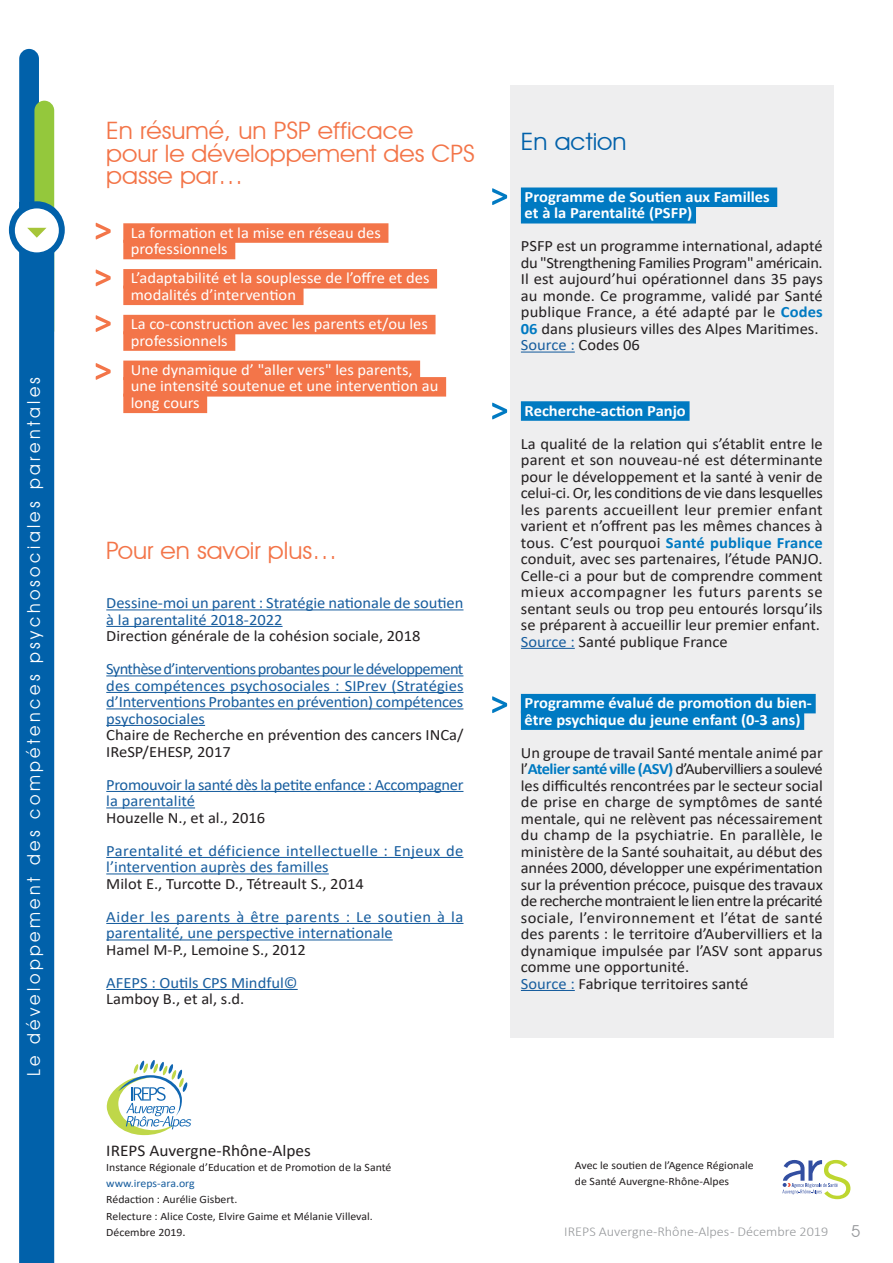
<style>
.page{position:relative;width:893px;height:1263px;background:#fff}
.page>*{position:absolute;margin:0;border:0;box-sizing:border-box;transform-origin:0 0}
.t1{font:24px/22.5px "Avant Garde IT Cby BT";color:#f37549;scale:1.05 1}
.t2{font:24px "Avant Garde IT Cby BT";color:#0161aa;scale:1.05 1}
.t3{font:18px "Avant Garde IT Cby BT";letter-spacing:.2em;color:#fff;scale:.95 1}
.t4{font:16.5px "Calibri";color:#231f20;scale:1.05 1}
.t5{font:16.5px "Avant Garde IT Cby BT";color:#97999c}
.t6{font:15.75px/16.5px "Calibri";color:#231f20;scale:1.05 1}
.t7{font:15.75px/16.5px "Calibri";color:#175d9e;scale:1.05 1}
.t8{font:15.75px/16.5px "Calibri";color:#fff;scale:1.05 1}
.t9{font:700 15.75px/16.5px "Calibri";color:#fff;scale:1.05 1}
.t10{font:15.75px/16.5px "Calibri";letter-spacing:-.02em;color:#175d9e;scale:1.05 1}
.t11{font:300 13.5px "Calibri";color:#97999c;scale:1.05 1}
.t12{font:11.25px/16.2px "Calibri";color:#231f20;scale:1.05 1}
.t13{font:11.25px "Calibri";color:#175d9e;scale:1.05 1}
.s1{font-weight:700;color:#007ac2}
.s2{color:#175d9e}
.s3{font-size:12px}
</style>
<div class="page">
<div style="left:511px;top:85px;width:323px;height:952px;background:#eeeeef"></div>
<div style="left:123px;top:223px;width:265px;height:20px;background:#f37549"></div>
<div style="left:123px;top:240px;width:112px;height:19px;background:#f37549"></div>
<div style="left:123px;top:269px;width:314px;height:20px;background:#f37549"></div>
<div style="left:123px;top:286px;width:181px;height:19px;background:#f37549"></div>
<div style="left:123px;top:315px;width:313px;height:19px;background:#f37549"></div>
<div style="left:123px;top:331px;width:112px;height:20px;background:#f37549"></div>
<div style="left:123px;top:361px;width:297px;height:19px;background:#f37549"></div>
<div style="left:123px;top:377px;width:323px;height:20px;background:#f37549"></div>
<div style="left:123px;top:394px;width:84px;height:19px;background:#f37549"></div>
<div style="left:521px;top:187px;width:256px;height:20px;background:#007ac2"></div>
<div style="left:521px;top:204px;width:175px;height:19px;background:#007ac2"></div>
<hr style="left:521px;top:352px;width:54px;height:1px;background:#175d9e">
<div style="left:521px;top:401px;width:169px;height:20px;background:#007ac2"></div>
<hr style="left:521px;top:648px;width:54px;height:1px;background:#175d9e">
<div style="left:521px;top:694px;width:295px;height:19px;background:#007ac2"></div>
<div style="left:521px;top:710px;width:283px;height:20px;background:#007ac2"></div>
<hr style="left:521px;top:990px;width:54px;height:1px;background:#175d9e">
<svg style="left:492px;top:188px;width:15px;height:17px"></svg>
<svg style="left:492px;top:696px;width:15px;height:17px"></svg>
<svg style="left:492px;top:403px;width:15px;height:16px"></svg>
<svg style="left:96px;top:223px;width:15px;height:16px"></svg>
<svg style="left:96px;top:269px;width:15px;height:17px"></svg>
<svg style="left:96px;top:315px;width:15px;height:17px"></svg>
<svg style="left:96px;top:363px;width:15px;height:17px"></svg>
<hr style="left:106px;top:609px;width:357px;height:1px;background:#175d9e">
<hr style="left:106px;top:626px;width:177px;height:1px;background:#175d9e">
<hr style="left:106px;top:675px;width:357px;height:1px;background:#175d9e">
<hr style="left:106px;top:692px;width:357px;height:1px;background:#175d9e">
<hr style="left:106px;top:708px;width:357px;height:1px;background:#175d9e">
<hr style="left:106px;top:725px;width:99px;height:1px;background:#175d9e">
<hr style="left:106px;top:791px;width:357px;height:1px;background:#175d9e">
<hr style="left:106px;top:807px;width:89px;height:1px;background:#175d9e">
<hr style="left:106px;top:857px;width:357px;height:1px;background:#175d9e">
<hr style="left:106px;top:873px;width:223px;height:1px;background:#175d9e">
<hr style="left:106px;top:923px;width:357px;height:1px;background:#175d9e">
<hr style="left:106px;top:939px;width:287px;height:1px;background:#175d9e">
<hr style="left:106px;top:989px;width:192px;height:1px;background:#175d9e">
<svg style="left:106px;top:1060px;width:85px;height:75px"></svg>
<svg style="left:782px;top:1160px;width:68px;height:39px"></svg>
<div style="left:19px;top:49px;width:20px;height:202px;background:#0161aa;border-radius:10px"></div>
<div style="left:34px;top:101px;width:20px;height:239px;background:#94c83c;border-radius:10px"></div>
<div style="left:9px;top:201px;width:56px;height:58px;background:#0161aa;border-radius:50%"></div>
<div style="left:15px;top:208px;width:44px;height:44px;background:#fff;border-radius:50%"></div>
<div style="left:19px;top:202px;width:35px;height:1061px;background:#0161aa"></div>
<p class="t3" style="left:23px;top:1076px;width:738px;rotate:-90deg">Le développement des compétences psychosociales parentales</p>
<h1 class="t1" style="left:106px;top:119px;width:352px">En résumé, un PSP efficace<br>pour le développement des CPS passe par…</h1>
<p class="t8" style="left:131px;top:224px;width:240px">La formation et la mise en réseau des professionnels</p>
<p class="t8" style="left:131px;top:269px;width:286px">L’adaptabilité et la souplesse de l’offre et des modalités d’intervention</p>
<p class="t8" style="left:131px;top:315px;width:285px">La co-construction avec les parents et/ou les professionnels</p>
<p class="t8" style="left:131px;top:361px;width:295px">Une dynamique d’ "aller vers" les parents, une intensité soutenue et une intervention au long cours</p>
<h1 class="t1" style="left:106px;top:539px;width:222px">Pour en savoir plus…</h1>
<p class="t7" style="left:106px;top:594px;width:342px">Dessine-moi un parent : Stratégie nationale de soutien à la parentalité 2018-2022</p>
<p class="t6" style="left:106px;top:627px;width:301px">Direction générale de la cohésion sociale, 2018</p>
<p class="t7" style="left:106px;top:660px;width:342px;text-align:justify">Synthèse d’interventions probantes pour le développement des compétences psychosociales : SIPrev (Stratégies d’Interventions Probantes en prévention) compétences psychosociales</p>
<p class="t6" style="left:106px;top:726px;width:342px">Chaire de Recherche en prévention des cancers INCa/<br>IReSP/EHESP, 2017</p>
<p class="t10" style="left:106px;top:776px;width:342px">Promouvoir la santé dès la petite enfance : Accompagner la parentalité</p>
<p class="t6" style="left:106px;top:809px;width:153px">Houzelle N., et al., 2016</p>
<p class="t7" style="left:106px;top:842px;width:342px">Parentalité et déficience intellectuelle : Enjeux de l’intervention auprès des familles</p>
<p class="t6" style="left:106px;top:875px;width:247px">Milot E., Turcotte D., Tétreault S., 2014</p>
<p class="t7" style="left:106px;top:908px;width:342px">Aider les parents à être parents : Le soutien à la parentalité, une perspective internationale</p>
<p class="t6" style="left:106px;top:941px;width:191px">Hamel M-P., Lemoine S., 2012</p>
<p class="t7" style="left:106px;top:974px;width:184px">AFEPS : Outils CPS Mindful©</p>
<p class="t6" style="left:106px;top:990px;width:133px">Lamboy B., et al, s.d.</p>
<h1 class="t2" style="left:521px;top:127px;width:102px">En action</h1>
<p class="t9" style="left:525px;top:188px;width:235px">Programme de Soutien aux Familles et à la Parentalité (PSFP)</p>
<p class="t6" style="left:521px;top:237px;width:289px">PSFP est un programme international, adapté du "Strengthening Families Program" américain.<br>Il est aujourd’hui opérationnel dans 35 pays au monde. Ce programme, validé par Santé publique France, a été adapté par le <span class="s1">Codes 06</span> dans plusieurs villes des Alpes Maritimes.<br><span class="s2">Source :</span> Codes 06</p>
<p class="t9" style="left:525px;top:402px;width:155px">Recherche-action Panjo</p>
<p class="t6" style="left:521px;top:435px;width:289px">La qualité de la relation qui s’établit entre le parent et son nouveau-né est déterminante pour le développement et la santé à venir de celui-ci. Or, les conditions de vie dans lesquelles les parents accueillent leur premier enfant varient et n’offrent pas les mêmes chances à tous. C’est pourquoi <span class="s1">Santé publique France </span>conduit, avec ses partenaires, l’étude PANJO.<br>Celle-ci a pour but de comprendre comment mieux accompagner les futurs parents se sentant seuls ou trop peu entourés lorsqu’ils se préparent à accueillir leur premier enfant.<br><span class="s2">Source :</span> Santé publique France</p>
<p class="t9" style="left:525px;top:694px;width:275px">Programme évalué de promotion du bien&shy;être psychique du jeune enfant (0-3 ans)</p>
<p class="t6" style="left:521px;top:744px;width:289px">Un groupe de travail Santé mentale animé par l’<span class="s1">Atelier santé ville (ASV)</span> d’Aubervilliers a soulevé les difficultés rencontrées par le secteur social de prise en charge de symptômes de santé mentale, qui ne relèvent pas nécessairement du champ de la psychiatrie. En parallèle, le ministère de la Santé souhaitait, au début des années 2000, développer une expérimentation sur la prévention précoce, puisque des travaux de recherche montraient le lien entre la précarité sociale, l’environnement et l’état de santé des parents : le territoire d’Aubervilliers et la dynamique impulsée par l’ASV sont apparus comme une opportunité.<br><span class="s2">Source :</span> Fabrique territoires santé</p>
<p class="t4" style="left:106px;top:1139px;width:196px">IREPS Auvergne-Rhône-Alpes</p>
<p class="t12" style="left:106px;top:1159px;width:273px">Instance Régionale d’Education et de Promotion de la Santé</p>
<p class="t13" style="left:106px;top:1175px;width:86px">www.ireps-ara.org</p>
<p class="t12" style="left:106px;top:1191px;width:255px">Rédaction : Aurélie Gisbert.<br>Relecture : Alice Coste, Elvire Gaime et Mélanie Villeval.<br>Décembre 2019<span class="s3">.</span></p>
<p class="t12" style="left:575px;top:1156px;width:172px">Avec le soutien de l’Agence Régionale de Santé Auvergne-Rhône-Alpes</p>
<p class="t11" style="left:564px;top:1223px;width:253px">IREPS Auvergne-Rhône-Alpes - Décembre 2019</p>
<p class="t5" style="left:851px;top:1221px;width:11px">5</p>
</div>
